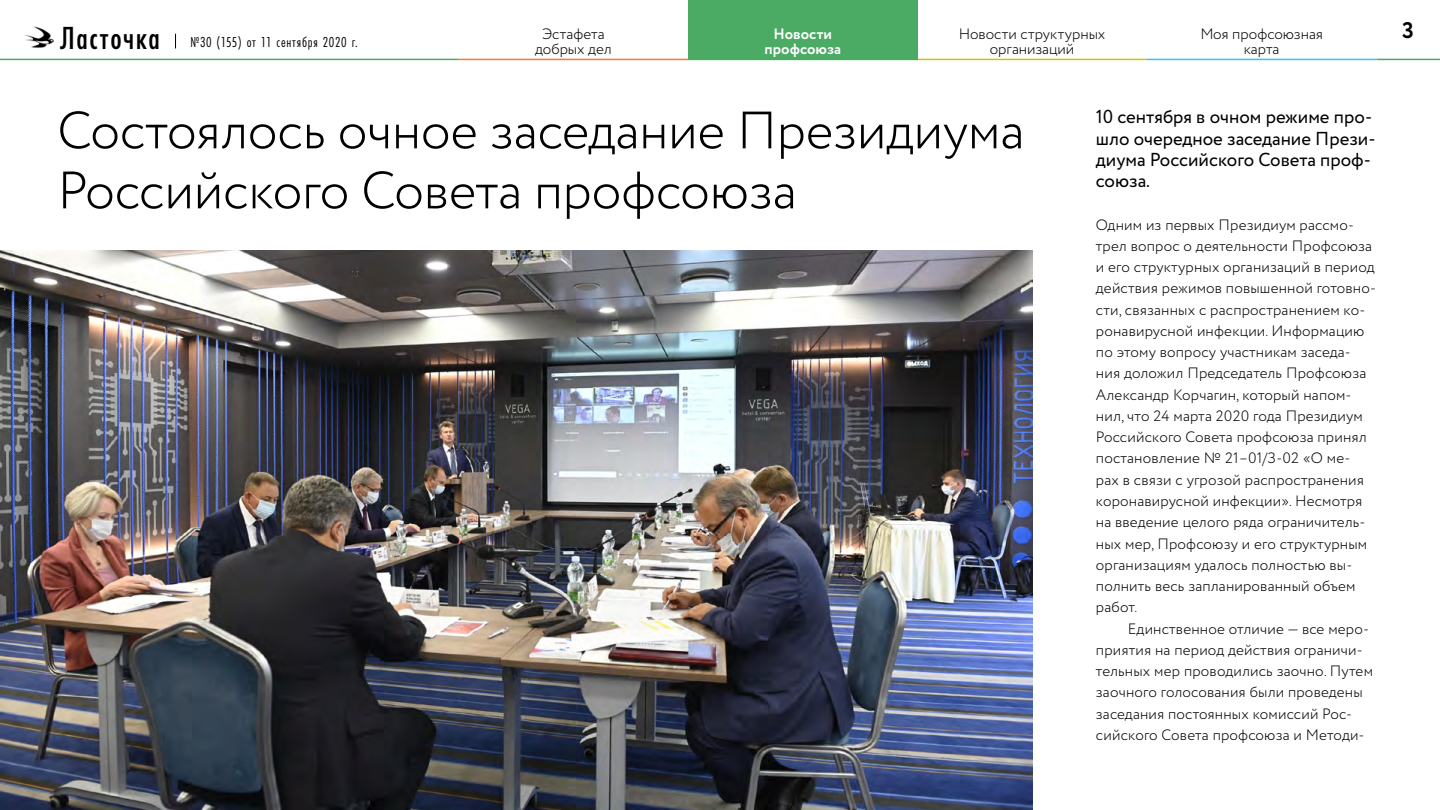
<style>
.page{position:relative;width:1440px;height:810px;background:#fff}
.page>*{position:absolute;margin:0;border:0;box-sizing:border-box;transform-origin:0 0}
._1_0_Zag{font:300 52.5px/60px "Circe";letter-spacing:-.005em;color:#000}
.t1{font:700 22.5px "Circe";color:#000}
._2_0_Lidd{font:18.75px/21.2px "Circe";color:#000}
._0_1_First{font:300 15px/21.2px "Circe";letter-spacing:.01em;color:#000;text-align:center}
.t2{font:15px "Futura PT Cond";letter-spacing:.05em;color:#000}
.t3{font:700 15px/15px "Circe";color:#fff;text-align:center}
.s1{font-weight:500;font-size:33.22px}
</style>
<div class="page">
<svg style="left:175px;top:34px;width:1px;height:14px"></svg>
<img style="left:25px;top:26px;width:30px;height:22px">
<hr style="left:917px;top:59px;width:230px;height:1px;background:#c8c800">
<hr style="left:1147px;top:59px;width:230px;height:1px;background:#37c3f5">
<hr style="left:459px;top:59px;width:229px;height:1px;background:#ff7828">
<hr style="left:1377px;top:59px;width:63px;height:1px;background:#4baa64">
<div style="left:688px;top:1px;width:229px;height:59px;background:#4baa64"></div>
<hr style="left:0;top:59px;width:459px;height:1px;background:#4baa64">
<img style="left:0;top:251px;width:1032px;height:559px">
<p class="t2" style="left:60px;top:33px;width:299px"><span class="s1">Ласточка</span> №30 (155) от 11 сентября 2020 г.</p>
<p class="_0_1_First" style="left:959px;top:23px;width:148px">Новости структурных</p>
<h2 class="t1" style="left:1402px;top:15px;width:13px">3</h2>
<p class="_0_1_First" style="left:535px;top:27px;width:78px;line-height:15px">Эстафета добрых дел</p>
<p class="t3" style="left:764px;top:27px;width:78px">Новости профсоюза</p>
<p class="_0_1_First" style="left:1200px;top:27px;width:124px;line-height:15px">Моя профсоюзная карта</p>
<p class="_0_1_First" style="left:990px;top:38px;width:86px">организаций</p>
<p class="_1_0_Zag" style="left:57px;top:102px;width:969px">Состоялось очное заседание Президиума<br>Российского Совета профсоюза</p>
<p class="_2_0_Lidd" style="left:1096px;top:107px;width:281px">10 сентября в очном режиме про&shy;шло очередное заседание Прези&shy;диума Российского Совета проф&shy;союза.</p>
<p class="_0_1_First" style="left:1096px;top:214px;width:282px;text-align:left">Одним из первых Президиум рассмо‑ трел вопрос о деятельности Профсоюза и его структурных организаций в период действия режимов повышенной готовно‑ сти, связанных с распространением ко‑ ронавирусной инфекции. Информацию по этому вопросу участникам заседа‑ ния доложил Председатель Профсоюза Александр Корчагин, который напом‑ нил, что 24 марта 2020 года Президиум Российского Совета профсоюза принял постановление № 21–01/З‑02 «О ме‑ рах в связи с угрозой распространения коронавирусной инфекции». Несмотря на введение целого ряда ограничитель‑ ных мер, Профсоюзу и его структурным организациям удалось полностью вы‑ полнить весь запланированный объем работ.</p>
<p class="_0_1_First" style="left:1096px;top:618px;width:279px;text-align:left;text-indent:32px">Единственное отличие — все меро‑ приятия на период действия ограничи‑ тельных мер проводились заочно. Путем заочного голосования были проведены заседания постоянных комиссий Рос‑ сийского Совета профсоюза и Методи‑</p>
</div>
